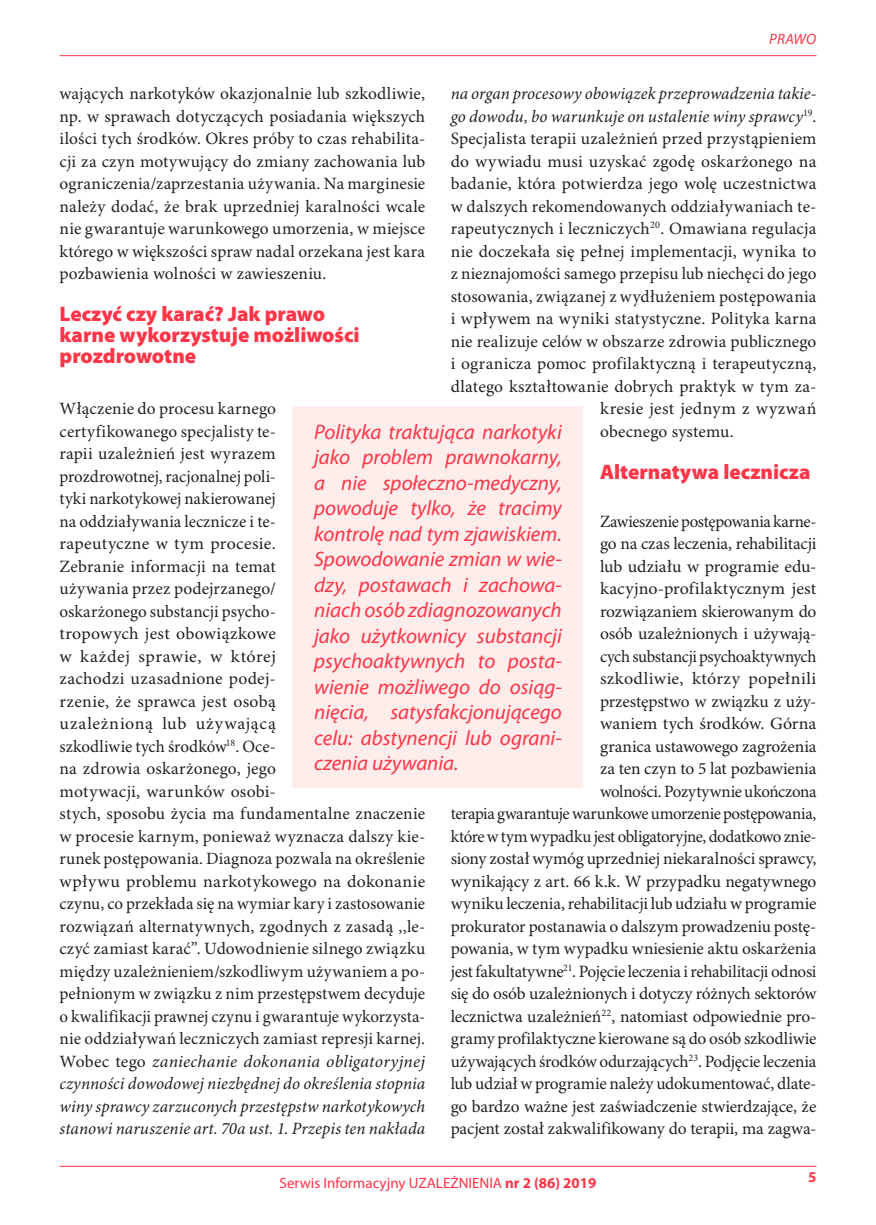
<style>
.page{position:relative;width:876px;height:1225px;background:#fff}
.page>*{position:absolute;margin:0;border:0;box-sizing:border-box;transform-origin:0 0}
.t1{font:italic 21px/25.5px "Myriad Pro";color:#ff3548;text-align:justify}
.t2{font:900 21px/21px "Myriad Pro";color:#ff3548}
.t3{font:17.25px/22.5px "Minion Pro";letter-spacing:.005em;color:#231f20;text-align:justify}
.t4{font:italic 17.25px "Minion Pro";color:#231f20}
.t5{font:15px "Myriad Pro";color:#ff3548}
.t6{font:italic 15px "Myriad Pro";letter-spacing:.02em;color:#ff3548}
.t7{font:700 15px "Myriad Pro";color:#ff3548}
.s1{font-style:italic}
.s2{font-style:normal}
.s3{font-weight:700}
</style>
<div class="page">
<hr style="left:60px;top:55px;width:756px;height:1px;background:#ff3548">
<hr style="left:60px;top:1166px;width:756px;height:1px;background:#ff3548">
<div style="left:293px;top:406px;width:290px;height:381px;background:#ffedeb"></div>
<p class="t6" style="left:769px;top:30px;width:49px">prawo</p>
<p class="t3" style="left:60px;top:83px;width:367px">wających narkotyków okazjonalnie lub szkodliwie, np. w sprawach dotyczących posiadania większych ilości tych środków. Okres próby to czas rehabilita&shy;cji za czyn motywujący do zmiany zachowania lub ograniczenia/zaprzestania używania. Na marginesie należy dodać, że brak uprzedniej karalności wcale nie gwarantuje warunkowego umorzenia, w miejsce którego w większości spraw nadal orzekana jest kara pozbawienia wolności w zawieszeniu.</p>
<p class="t2" style="left:60px;top:304px;width:302px">Leczyć czy karać? Jak prawo karne wykorzystuje możliwości prozdrowotne</p>
<p class="t3" style="left:60px;top:398px;width:367px;text-align:left">Włączenie do procesu karnego<br>certyfikowanego specjalisty te-<br>rapii uzależnień jest wyrazem<br>prozdrowotnej, racjonalnej poli-<br>tyki narkotykowej nakierowanej<br>na oddziaływania lecznicze i te-<br>rapeutyczne w tym procesie.<br>Zebranie informacji na temat<br>używania przez podejrzanego/<br>oskarżonego substancji psycho-<br>tropowych jest obowiązkowe<br>w każdej sprawie, w której<br>zachodzi uzasadnione podej-<br>rzenie, że sprawca jest osobą<br>uzależnioną lub używającą<br>szkodliwie tych środków<sup>18</sup>. Oce-<br>na zdrowia oskarżonego, jego<br>motywacji, warunków osobi-<br>stych, sposobu życia ma fundamentalne znaczenie w procesie karnym, ponieważ wyznacza dalszy kie&shy;runek postępowania. Diagnoza pozwala na określenie wpływu problemu narkotykowego na dokonanie czynu, co przekłada się na wymiar kary i zastosowanie rozwiązań alternatywnych, zgodnych z zasadą ,,le&shy;czyć zamiast karać”. Udowodnienie silnego związku między uzależnieniem/szkodliwym używaniem a po&shy;pełnionym w związku z nim przestępstwem decyduje o kwalifikacji prawnej czynu i gwarantuje wykorzysta&shy;nie oddziaływań leczniczych zamiast represji karnej.<br>Wobec tego <span class="s1">zaniechanie dokonania obligatoryjnej czynności dowodowej niezbędnej do określenia stopnia winy sprawcy zarzuconych przestępstw narkotykowych stanowi naruszenie art. 70a ust. 1. Przepis ten nakłada</span></p>
<p class="t4" style="left:451px;top:83px;width:367px">na organ procesowy obowiązek przeprowadzenia takie-</p>
<p class="t4" style="left:451px;top:106px;width:367px">go dowodu, bo warunkuje on ustalenie winy sprawcy<sup>19</sup><span class="s2">.</span></p>
<p class="t3" style="left:451px;top:128px;width:367px">Specjalista terapii uzależnień przed przystąpieniem</p>
<p class="t3" style="left:451px;top:150px;width:367px">do wywiadu musi uzyskać zgodę oskarżonego na</p>
<p class="t3" style="left:451px;top:173px;width:367px">badanie, która potwierdza jego wolę uczestnictwa</p>
<p class="t3" style="left:451px;top:195px;width:367px">w dalszych rekomendowanych oddziaływaniach te-</p>
<p class="t3" style="left:451px;top:218px;width:367px">rapeutycznych i leczniczych<sup>20</sup>. Omawiana regulacja</p>
<p class="t3" style="left:451px;top:240px;width:367px">nie doczekała się pełnej implementacji, wynika to</p>
<p class="t3" style="left:451px;top:263px;width:367px">z nieznajomości samego przepisu lub niechęci do jego</p>
<p class="t3" style="left:451px;top:285px;width:367px">stosowania, związanej z wydłużeniem postępowania</p>
<p class="t3" style="left:451px;top:308px;width:367px">i wpływem na wyniki statystyczne. Polityka karna</p>
<p class="t3" style="left:451px;top:330px;width:367px">nie realizuje celów w obszarze zdrowia publicznego</p>
<p class="t3" style="left:451px;top:353px;width:367px">i ogranicza pomoc profilaktyczną i terapeutyczną,</p>
<p class="t3" style="left:451px;top:375px;width:367px">dlatego kształtowanie dobrych praktyk w tym za-</p>
<p class="t3" style="left:600px;top:398px;width:218px">kresie jest jednym z wyzwań</p>
<p class="t3" style="left:600px;top:420px;width:135px">obecnego systemu.</p>
<p class="t2" style="left:600px;top:461px;width:212px">Alternatywa lecznicza</p>
<p class="t3" style="left:451px;top:510px;width:367px;text-align:right">Zawieszenie postępowania karne-<br>go na czas leczenia, rehabilitacji<br>lub udziału w programie edu&shy;kacyjno-profilaktycznym jest<br>rozwiązaniem skierowanym do<br>osób uzależnionych i używają-<br>cych substancji psychoaktywnych<br>szkodliwie, którzy popełnili<br>przestępstwo w związku z uży-<br>waniem tych środków. Górna<br>granica ustawowego zagrożenia<br>za ten czyn to 5 lat pozbawienia<br>wolności. Pozytywnie ukończona<br>terapia gwarantuje warunkowe umorzenie postępowania, które w tym wypadku jest obligatoryjne, dodatkowo znie&shy;siony został wymóg uprzedniej niekaralności sprawcy, wynikający z art. 66 k.k. W przypadku negatywnego wyniku leczenia, rehabilitacji lub udziału w programie prokurator postanawia o dalszym prowadzeniu postę&shy;powania, w tym wypadku wniesienie aktu oskarżenia jest fakultatywne<sup>21</sup>. Pojęcie leczenia i rehabilitacji odnosi się do osób uzależnionych i dotyczy różnych sektorów lecznictwa uzależnień<sup>22</sup>, natomiast odpowiednie pro&shy;gramy profilaktyczne kierowane są do osób szkodliwie używających środków odurzających<sup>23</sup>. Podjęcie leczenia lub udział w programie należy udokumentować, dlate&shy;go bardzo ważne jest zaświadczenie stwierdzające, że pacjent został zakwalifikowany do terapii, ma zagwa-</p>
<p class="t1" style="left:314px;top:419px;width:251px">Polityka traktująca narkotyki jako problem prawnokarny, a nie społeczno-medyczny, powoduje tylko, że tracimy kontrolę nad tym zjawiskiem.<br>Spowodowanie zmian w wie&shy;dzy, postawach i zachowa&shy;niach osób zdiagnozowanych jako użytkownicy substancji psychoaktywnych to posta&shy;wienie możliwego do osiąg&shy;nięcia, satysfakcjonującego celu: abstynencji lub ograni&shy;czenia używania.</p>
<p class="t5" style="left:279px;top:1173px;width:318px">Serwis Informacyjny UZALEŻNIENIA <span class="s3">nr 2 (86) 2019</span></p>
<p class="t7" style="left:808px;top:1167px;width:10px">5</p>
</div>
